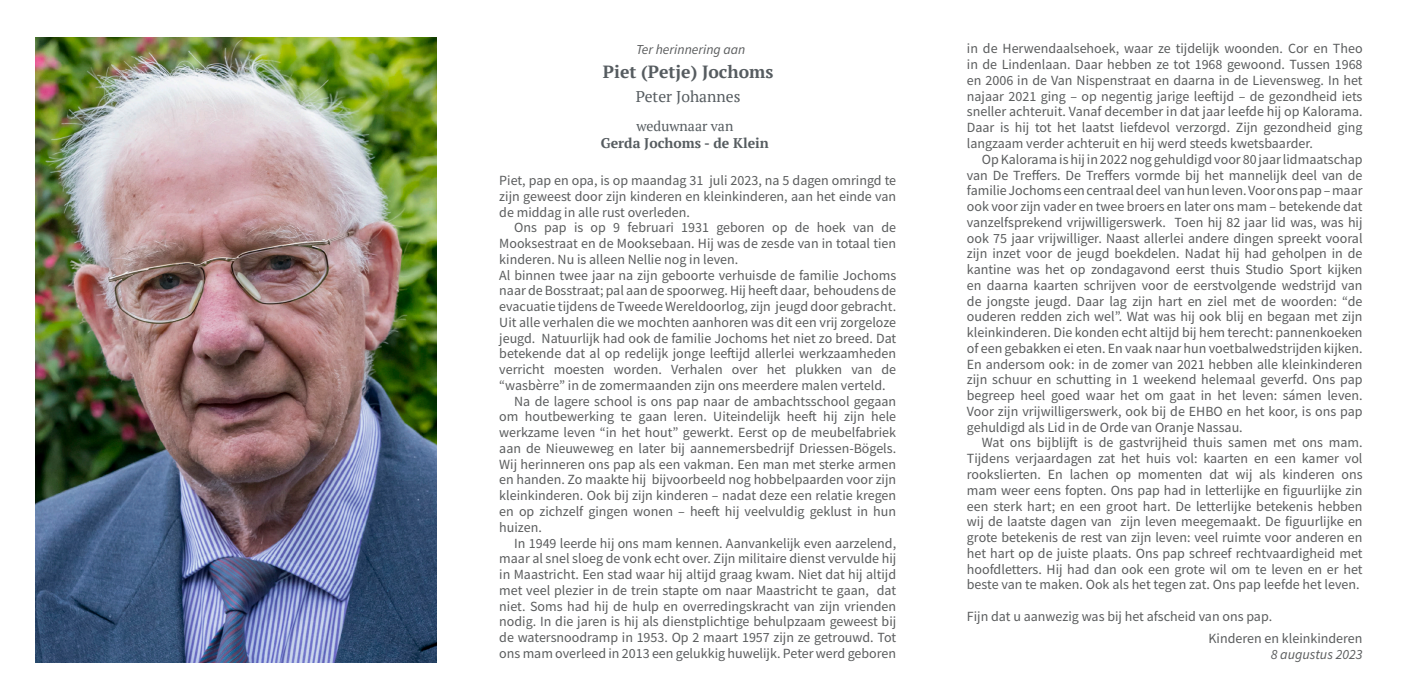
<style>
.page{position:relative;width:1414px;height:695px;background:#fff}
.page>*{position:absolute;margin:0;border:0;box-sizing:border-box;transform-origin:0 0}
.t1{font:700 17.68px "PT Serif";color:#565c60}
.t2{font:15.58px "PT Serif";color:#565c60}
.t3{font:14px/22.1px "Source Sans Pro";color:#5a5c5d}
.t4{font:700 14px/17.5px "PT Serif";color:#565c60;text-align:center}
.t5{font:italic 14px "Source Sans Pro";color:#5a5c5d}
.t6{font:italic 13.65px "Source Sans Pro";color:#5a5c5d}
.s1{font-weight:400}
</style>
<div class="page">
<img style="left:36px;top:37px;width:400px;height:625px">
<p class="t6" style="left:636px;top:41px;width:111px">Ter herinnering aan</p>
<p class="t1" style="left:603px;top:61px;width:172px">Piet (Petje) Jochoms</p>
<p class="t2" style="left:636px;top:86px;width:106px">Peter Johannes</p>
<p class="t4" style="left:601px;top:117px;width:170px"><span class="s1">weduwnaar van<br></span>Gerda Jochoms - de Klein</p>
<p class="t3" style="left:499px;top:169px;width:398px">Piet, pap en opa, is op maandag 31 juli 2023, na 5 dagen omringd te</p>
<p class="t3" style="left:499px;top:185px;width:398px">zijn geweest door zijn kinderen en kleinkinderen, aan het einde van</p>
<p class="t3" style="left:499px;top:201px;width:192px">de middag in alle rust overleden.</p>
<p class="t3" style="left:514px;top:216px;width:383px">Ons pap is op 9 februari 1931 geboren op de hoek van de</p>
<p class="t3" style="left:499px;top:232px;width:398px">Mooksestraat en de Mooksebaan. Hij was de zesde van in totaal tien</p>
<p class="t3" style="left:499px;top:248px;width:240px">kinderen. Nu is alleen Nellie nog in leven.</p>
<p class="t3" style="left:499px;top:264px;width:398px">Al binnen twee jaar na zijn geboorte verhuisde de familie Jochoms</p>
<p class="t3" style="left:499px;top:279px;width:398px">naar de Bosstraat; pal aan de spoorweg. Hij heeft daar, behoudens de</p>
<p class="t3" style="left:499px;top:295px;width:398px">evacuatie tijdens de Tweede Wereldoorlog, zijn jeugd door gebracht.</p>
<p class="t3" style="left:499px;top:311px;width:398px">Uit alle verhalen die we mochten aanhoren was dit een vrij zorgeloze</p>
<p class="t3" style="left:499px;top:327px;width:398px">jeugd. Natuurlijk had ook de familie Jochoms het niet zo breed. Dat</p>
<p class="t3" style="left:499px;top:342px;width:398px">betekende dat al op redelijk jonge leeftijd allerlei werkzaamheden</p>
<p class="t3" style="left:499px;top:358px;width:398px">verricht moesten worden. Verhalen over het plukken van de</p>
<p class="t3" style="left:499px;top:374px;width:388px">“wasbèrre” in de zomermaanden zijn ons meerdere malen verteld.</p>
<p class="t3" style="left:514px;top:390px;width:383px">Na de lagere school is ons pap naar de ambachtsschool gegaan</p>
<p class="t3" style="left:499px;top:405px;width:398px">om houtbewerking te gaan leren. Uiteindelijk heeft hij zijn hele</p>
<p class="t3" style="left:499px;top:421px;width:398px">werkzame leven “in het hout” gewerkt. Eerst op de meubelfabriek</p>
<p class="t3" style="left:499px;top:437px;width:398px">aan de Nieuweweg en later bij aannemersbedrijf Driessen-Bögels.</p>
<p class="t3" style="left:499px;top:453px;width:398px">Wij herinneren ons pap als een vakman. Een man met sterke armen</p>
<p class="t3" style="left:499px;top:468px;width:398px">en handen. Zo maakte hij bijvoorbeeld nog hobbelpaarden voor zijn</p>
<p class="t3" style="left:499px;top:484px;width:398px">kleinkinderen. Ook bij zijn kinderen – nadat deze een relatie kregen</p>
<p class="t3" style="left:499px;top:500px;width:398px">en op zichzelf gingen wonen – heeft hij veelvuldig geklust in hun</p>
<p class="t3" style="left:499px;top:516px;width:44px">huizen.</p>
<p class="t3" style="left:514px;top:531px;width:383px">In 1949 leerde hij ons mam kennen. Aanvankelijk even aarzelend,</p>
<p class="t3" style="left:499px;top:547px;width:398px">maar al snel sloeg de vonk echt over. Zijn militaire dienst vervulde hij</p>
<p class="t3" style="left:499px;top:563px;width:398px">in Maastricht. Een stad waar hij altijd graag kwam. Niet dat hij altijd</p>
<p class="t3" style="left:499px;top:579px;width:398px">met veel plezier in de trein stapte om naar Maastricht te gaan, dat</p>
<p class="t3" style="left:499px;top:594px;width:398px">niet. Soms had hij de hulp en overredingskracht van zijn vrienden</p>
<p class="t3" style="left:499px;top:610px;width:398px">nodig. In die jaren is hij als dienstplichtige behulpzaam geweest bij</p>
<p class="t3" style="left:499px;top:626px;width:398px">de watersnoodramp in 1953. Op 2 maart 1957 zijn ze getrouwd. Tot</p>
<p class="t3" style="left:499px;top:642px;width:398px">ons mam overleed in 2013 een gelukkig huwelijk. Peter werd geboren</p>
<p class="t3" style="left:967px;top:38px;width:397px">in de Herwendaalsehoek, waar ze tijdelijk woonden. Cor en Theo</p>
<p class="t3" style="left:967px;top:53px;width:397px">in de Lindenlaan. Daar hebben ze tot 1968 gewoond. Tussen 1968</p>
<p class="t3" style="left:967px;top:69px;width:397px">en 2006 in de Van Nispenstraat en daarna in de Lievensweg. In het</p>
<p class="t3" style="left:967px;top:85px;width:397px">najaar 2021 ging – op negentig jarige leeftijd – de gezondheid iets</p>
<p class="t3" style="left:967px;top:101px;width:397px">sneller achteruit. Vanaf december in dat jaar leefde hij op Kalorama.</p>
<p class="t3" style="left:967px;top:116px;width:397px">Daar is hij tot het laatst liefdevol verzorgd. Zijn gezondheid ging</p>
<p class="t3" style="left:967px;top:132px;width:348px">langzaam verder achteruit en hij werd steeds kwetsbaarder.</p>
<p class="t3" style="left:982px;top:148px;width:382px">Op Kalorama is hij in 2022 nog gehuldigd voor 80 jaar lidmaatschap</p>
<p class="t3" style="left:967px;top:164px;width:397px">van De Treffers. De Treffers vormde bij het mannelijk deel van de</p>
<p class="t3" style="left:967px;top:179px;width:397px">familie Jochoms een centraal deel van hun leven. Voor ons pap – maar</p>
<p class="t3" style="left:967px;top:195px;width:397px">ook voor zijn vader en twee broers en later ons mam – betekende dat</p>
<p class="t3" style="left:967px;top:211px;width:397px">vanzelfsprekend vrijwilligerswerk. Toen hij 82 jaar lid was, was hij</p>
<p class="t3" style="left:967px;top:227px;width:397px">ook 75 jaar vrijwilliger. Naast allerlei andere dingen spreekt vooral</p>
<p class="t3" style="left:967px;top:242px;width:397px">zijn inzet voor de jeugd boekdelen. Nadat hij had geholpen in de</p>
<p class="t3" style="left:967px;top:258px;width:397px">kantine was het op zondagavond eerst thuis Studio Sport kijken</p>
<p class="t3" style="left:967px;top:274px;width:397px">en daarna kaarten schrijven voor de eerstvolgende wedstrijd van</p>
<p class="t3" style="left:967px;top:290px;width:397px">de jongste jeugd. Daar lag zijn hart en ziel met de woorden: “de</p>
<p class="t3" style="left:967px;top:305px;width:397px">ouderen redden zich wel”. Wat was hij ook blij en begaan met zijn</p>
<p class="t3" style="left:967px;top:321px;width:397px">kleinkinderen. Die konden echt altijd bij hem terecht: pannenkoeken</p>
<p class="t3" style="left:967px;top:337px;width:397px">of een gebakken ei eten. En vaak naar hun voetbalwedstrijden kijken.</p>
<p class="t3" style="left:967px;top:353px;width:397px">En andersom ook: in de zomer van 2021 hebben alle kleinkinderen</p>
<p class="t3" style="left:967px;top:368px;width:397px">zijn schuur en schutting in 1 weekend helemaal geverfd. Ons pap</p>
<p class="t3" style="left:967px;top:384px;width:397px">begreep heel goed waar het om gaat in het leven: sámen leven.</p>
<p class="t3" style="left:967px;top:400px;width:397px">Voor zijn vrijwilligerswerk, ook bij de EHBO en het koor, is ons pap</p>
<p class="t3" style="left:967px;top:416px;width:277px">gehuldigd als Lid in de Orde van Oranje Nassau.</p>
<p class="t3" style="left:982px;top:431px;width:382px">Wat ons bijblijft is de gastvrijheid thuis samen met ons mam.</p>
<p class="t3" style="left:967px;top:447px;width:397px">Tijdens verjaardagen zat het huis vol: kaarten en een kamer vol</p>
<p class="t3" style="left:967px;top:463px;width:397px">rookslierten. En lachen op momenten dat wij als kinderen ons</p>
<p class="t3" style="left:967px;top:479px;width:397px">mam weer eens fopten. Ons pap had in letterlijke en figuurlijke zin</p>
<p class="t3" style="left:967px;top:494px;width:397px">een sterk hart; en een groot hart. De letterlijke betekenis hebben</p>
<p class="t3" style="left:967px;top:510px;width:397px">wij de laatste dagen van zijn leven meegemaakt. De figuurlijke en</p>
<p class="t3" style="left:967px;top:526px;width:397px">grote betekenis de rest van zijn leven: veel ruimte voor anderen en</p>
<p class="t3" style="left:967px;top:542px;width:397px">het hart op de juiste plaats. Ons pap schreef rechtvaardigheid met</p>
<p class="t3" style="left:967px;top:557px;width:397px">hoofdletters. Hij had dan ook een grote wil om te leven en er het</p>
<p class="t3" style="left:967px;top:573px;width:394px">beste van te maken. Ook als het tegen zat. Ons pap leefde het leven.</p>
<p class="t3" style="left:1208px;top:605px;width:156px;text-indent:-242px">Fijn dat u aanwezig was bij het afscheid van ons pap.<br>Kinderen en kleinkinderen</p>
<p class="t5" style="left:1271px;top:645px;width:93px">8 augustus 2023</p>
</div>
